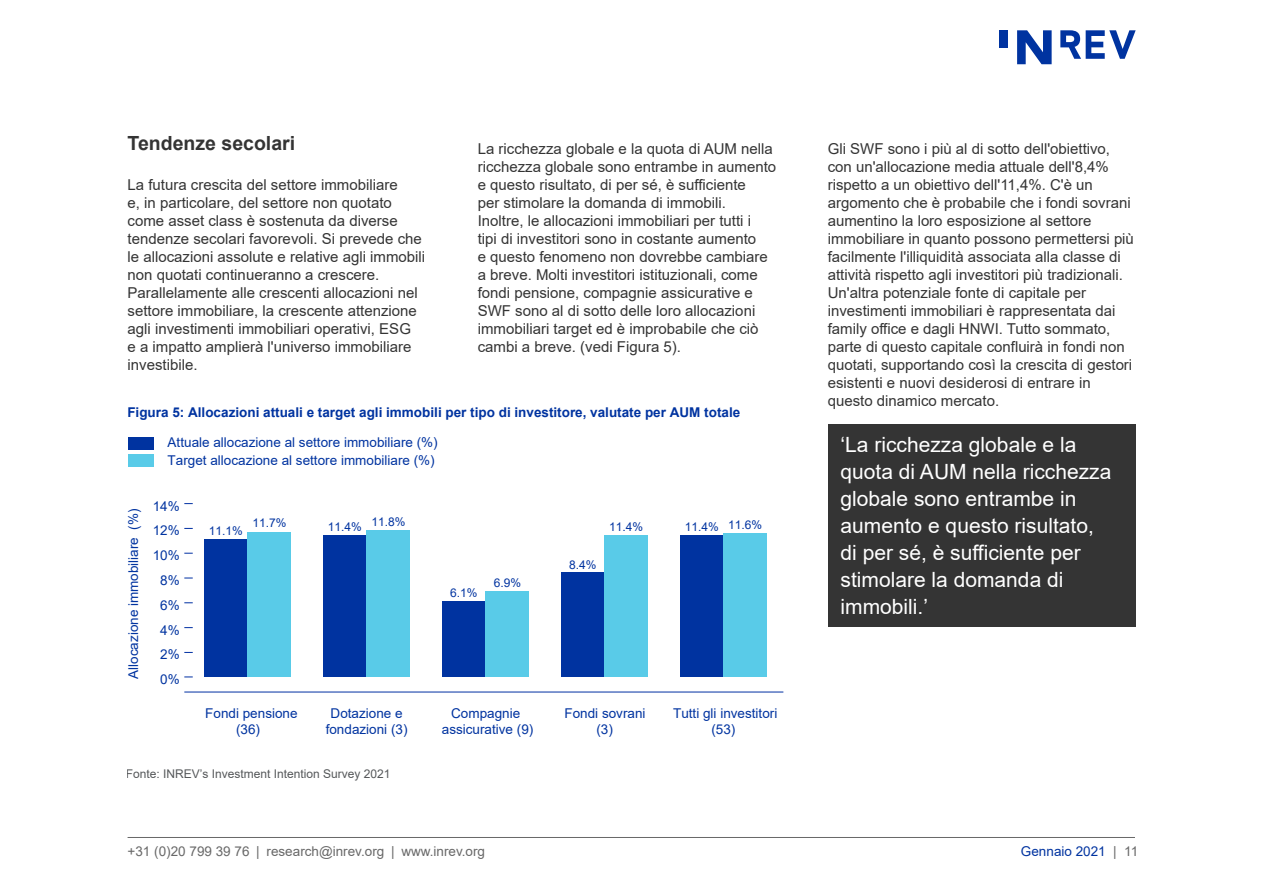
<style>
.page{position:relative;width:1263px;height:893px;background:#fff}
.page>*{position:absolute;margin:0;border:0;box-sizing:border-box;transform-origin:0 0}
.Soundbites_smaller_1{font:21px/27px "Arial";color:#fff}
.Section_heading_13_1{font:700 19.5px "Arial";color:#343434}
.Body_text_10_12{font:15px/18px "Arial";color:#343434}
.Body_text_10_12-2{font:13.5px/16.2px "Arial";color:#0033a0;text-align:center}
.t1{font:700 13.5px "Arial";color:#0033a0}
.Reference_text_9_12{font:13.5px "Arial";color:#686868}
.t2{font:12px "Arial";color:#0033a0}
.t3{font:12px "Arial";color:#55585a}
.s1{color:#686868}
</style>
<div class="page">
<svg style="left:999px;top:30px;width:137px;height:35px"></svg>
<hr style="left:184px;top:692px;width:599px;height:1px;background:#0030a3">
<div style="left:128px;top:455px;width:26px;height:12px;background:#59cbe8"></div>
<div style="left:128px;top:437px;width:26px;height:13px;background:#0033a0"></div>
<div style="left:204px;top:539px;width:44px;height:138px;background:#0033a0"></div>
<div style="left:248px;top:532px;width:43px;height:145px;background:#59cbe8"></div>
<div style="left:323px;top:536px;width:44px;height:141px;background:#0033a0"></div>
<div style="left:367px;top:531px;width:43px;height:146px;background:#59cbe8"></div>
<div style="left:442px;top:601px;width:44px;height:76px;background:#0033a0"></div>
<div style="left:486px;top:591px;width:43px;height:86px;background:#59cbe8"></div>
<div style="left:561px;top:573px;width:43px;height:104px;background:#0033a0"></div>
<div style="left:604px;top:536px;width:44px;height:141px;background:#59cbe8"></div>
<div style="left:680px;top:536px;width:43px;height:141px;background:#0033a0"></div>
<div style="left:723px;top:533px;width:44px;height:144px;background:#59cbe8"></div>
<div style="left:828px;top:424px;width:307px;height:203px;background:#343434"></div>
<hr style="left:128px;top:837px;width:1007px;height:1px;background:#686868">
<p class="Section_heading_13_1" style="left:128px;top:129px;width:169px">Tendenze secolari</p>
<p class="Body_text_10_12" style="left:128px;top:175px;width:299px">La futura crescita del settore immobiliare<br>e, in particolare, del settore non quotato come asset class è sostenuta da diverse tendenze secolari favorevoli. Si prevede che le allocazioni assolute e relative agli immobili non quotati continueranno a crescere.<br>Parallelamente alle crescenti allocazioni nel settore immobiliare, la crescente attenzione agli investimenti immobiliari operativi, ESG<br>e a impatto amplierà l'universo immobiliare investibile.</p>
<p class="Body_text_10_12" style="left:478px;top:139px;width:300px">La ricchezza globale e la quota di AUM nella ricchezza globale sono entrambe in aumento e questo risultato, di per sé, è sufficiente<br>per stimolare la domanda di immobili.<br>Inoltre, le allocazioni immobiliari per tutti i<br>tipi di investitori sono in costante aumento<br>e questo fenomeno non dovrebbe cambiare a breve. Molti investitori istituzionali, come fondi pensione, compagnie assicurative e SWF sono al di sotto delle loro allocazioni immobiliari target ed è improbabile che ciò cambi a breve. (vedi Figura 5).</p>
<p class="Body_text_10_12" style="left:828px;top:139px;width:308px">Gli SWF sono i più al di sotto dell'obiettivo, con un'allocazione media attuale dell'8,4% rispetto a un obiettivo dell'11,4%. C'è un argomento che è probabile che i fondi sovrani aumentino la loro esposizione al settore immobiliare in quanto possono permettersi più facilmente l'illiquidità associata alla classe di attività rispetto agli investitori più tradizionali.<br>Un'altra potenziale fonte di capitale per investimenti immobiliari è rappresentata dai family office e dagli HNWI. Tutto sommato, parte di questo capitale confluirà in fondi non quotati, supportando così la crescita di gestori esistenti e nuovi desiderosi di entrare in questo dinamico mercato.</p>
<p class="t1" style="left:127px;top:403px;width:614px">Figura 5: Allocazioni attuali e target agli immobili per tipo di investitore, valutate per AUM totale</p>
<p class="Body_text_10_12-2" style="left:168px;top:434px;width:272px;line-height:17.9px;text-align:left">Attuale allocazione al settore immobiliare (%)<br>Target allocazione al settore immobiliare (%)</p>
<p class="Soundbites_smaller_1" style="left:840px;top:431px;width:272px">‘La ricchezza globale e la quota di AUM nella ricchezza globale sono entrambe in aumento e questo risultato, di per sé, è sufficiente per stimolare la domanda di immobili.’</p>
<p class="Body_text_10_12-2" style="left:153px;top:498px;width:29px">14%</p>
<p class="Body_text_10_12-2" style="left:125px;top:679px;width:172px;rotate:-90deg">Allocazione immobiliare (%)</p>
<p class="t2" style="left:328px;top:516px;width:79px">11.4% 11.8%</p>
<p class="t2" style="left:252px;top:515px;width:36px">11.7%</p>
<p class="t2" style="left:685px;top:517px;width:79px">11.4% 11.6%</p>
<p class="t2" style="left:609px;top:519px;width:36px">11.4%</p>
<p class="Body_text_10_12-2" style="left:153px;top:522px;width:29px">12%</p>
<p class="t2" style="left:209px;top:522px;width:36px">11.1%</p>
<p class="Body_text_10_12-2" style="left:153px;top:547px;width:29px">10%</p>
<p class="t2" style="left:569px;top:556px;width:29px">8.4%</p>
<p class="Body_text_10_12-2" style="left:160px;top:572px;width:21px">8%</p>
<p class="t2" style="left:494px;top:574px;width:29px">6.9%</p>
<p class="t2" style="left:450px;top:584px;width:29px">6.1%</p>
<p class="Body_text_10_12-2" style="left:160px;top:597px;width:21px">6%</p>
<p class="Body_text_10_12-2" style="left:160px;top:646px;width:21px">2%</p>
<p class="Body_text_10_12-2" style="left:160px;top:622px;width:21px">4%</p>
<p class="Body_text_10_12-2" style="left:160px;top:671px;width:21px">0%</p>
<p class="Body_text_10_12-2" style="left:205px;top:705px;width:94px">Fondi pensione (36)</p>
<p class="Body_text_10_12-2" style="left:326px;top:705px;width:83px">Dotazione e fondazioni (3)</p>
<p class="t3" style="left:126px;top:765px;width:266px">Fonte: INREV’s Investment Intention Survey 2021</p>
<p class="Body_text_10_12-2" style="left:442px;top:705px;width:93px">Compagnie assicurative (9)</p>
<p class="Body_text_10_12-2" style="left:564px;top:705px;width:83px">Fondi sovrani (3)</p>
<p class="Body_text_10_12-2" style="left:673px;top:705px;width:106px">Tutti gli investitori (53)</p>
<p class="Reference_text_9_12" style="left:128px;top:842px;width:359px">+31 (0)20 799 39 76 | research@inrev.org | www.inrev.org</p>
<p class="Body_text_10_12-2" style="left:1021px;top:843px;width:119px">Gennaio 2021 <span class="s1">| 11</span></p>
</div>
